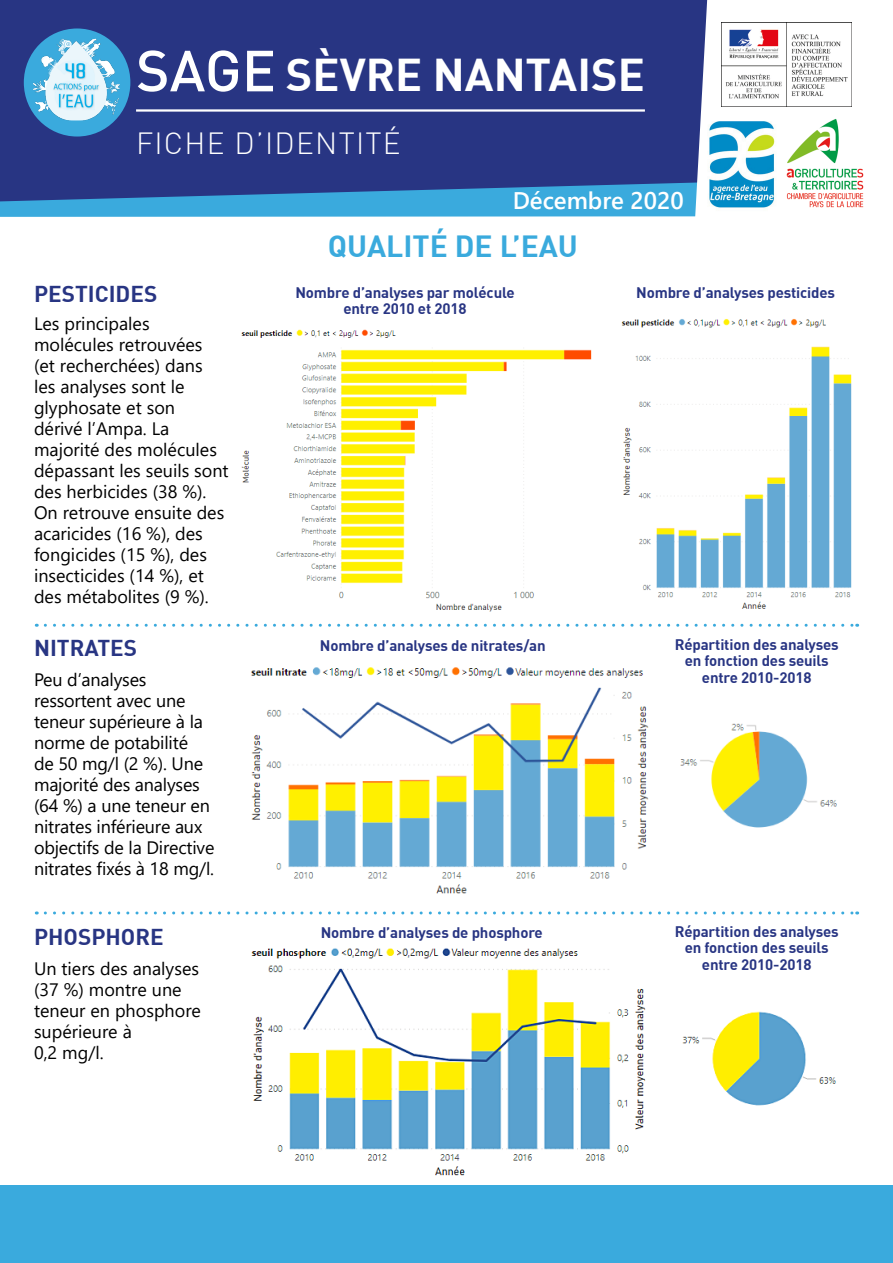
<style>
.page{position:relative;width:893px;height:1263px;background:#fff}
.page>*{position:absolute;margin:0;border:0;box-sizing:border-box;transform-origin:0 0}
.t1{font:700 45px "DIN";color:#fff}
.t2{font:300 30px "DIN";letter-spacing:.04em;color:#fff}
.t3{font:700 30px "DIN";color:#3aaadd}
.t4{font:600 24px "Segoe UI";color:#fff}
.t5{font:700 22.5px "DIN";color:#283583}
.t6{font:18px/21px "Segoe UI";color:#000}
.t7{font:700 15px/16.5px "DIN";letter-spacing:-.01em;color:#283583;text-align:center}
.s1{font-weight:500;font-size:57px}
</style>
<div class="page">
<img style="left:786px;top:119px;width:78px;height:88px">
<img style="left:713px;top:121px;width:62px;height:87px">
<img style="left:722px;top:23px;width:126px;height:83px">
<div style="left:0;top:1185px;width:893px;height:78px;background:#3aaadd"></div>
<svg style="left:0;top:0;width:713px;height:217px;background:#2f4890"></svg>
<img style="left:251px;top:667px;width:586px;height:227px">
<img style="left:251px;top:948px;width:585px;height:228px">
<img style="left:241px;top:329px;width:351px;height:283px">
<img style="left:621px;top:319px;width:231px;height:290px">
<svg style="left:45px;top:624px;width:813px;height:3px"></svg>
<svg style="left:45px;top:911px;width:813px;height:3px"></svg>
<div style="left:24px;top:28px;width:106px;height:109px;background:#3aaadd;border-radius:50%"></div>
<img style="left:33px;top:39px;width:87px;height:81px">
<p class="t1" style="left:136px;top:46px;width:510px"><span class="s1">SAGE</span> SÈVRE NANTAISE</p>
<p class="t2" style="left:136px;top:125px;width:266px">FICHE D’IDENTITÉ</p>
<p class="t4" style="left:513px;top:178px;width:173px">Décembre 2020</p>
<p class="t3" style="left:328px;top:227px;width:252px">QUALITÉ DE L’EAU</p>
<p class="t5" style="left:34px;top:279px;width:125px">PESTICIDES</p>
<p class="t6" style="left:34px;top:311px;width:196px">Les principales molécules retrouvées<br>(et recherchées) dans<br>les analyses sont le glyphosate et son<br>dérivé l’Ampa. La majorité des molécules dépassant les seuils sont des herbicides (38 %).<br>On retrouve ensuite des acaricides (16 %), des fongicides (15 %), des insecticides (14 %), et des métabolites (9 %).</p>
<p class="t5" style="left:34px;top:633px;width:105px">NITRATES</p>
<p class="t6" style="left:34px;top:667px;width:182px">Peu d’analyses ressortent avec une teneur supérieure à la norme de potabilité<br>de 50 mg/l (2 %). Une majorité des analyses (64 %) a une teneur en nitrates inférieure aux objectifs de la Directive nitrates fixés à 18 mg/l.</p>
<p class="t7" style="left:295px;top:283px;width:221px">Nombre d’analyses par molécule</p>
<p class="t7" style="left:343px;top:300px;width:125px">entre 2010 et 2018</p>
<p class="t7" style="left:636px;top:283px;width:200px">Nombre d’analyses pesticides</p>
<p class="t7" style="left:675px;top:635px;width:166px">Répartition des analyses en fonction des seuils entre 2010-2018</p>
<p class="t7" style="left:320px;top:636px;width:227px">Nombre d’analyses de nitrates/an</p>
<p class="t5" style="left:34px;top:922px;width:131px">PHOSPHORE</p>
<p class="t6" style="left:34px;top:956px;width:168px">Un tiers des analyses (37 %) montre une teneur en phosphore supérieure à<br>0,2 mg/l.</p>
<p class="t7" style="left:321px;top:923px;width:224px">Nombre d’analyses de phosphore</p>
<p class="t7" style="left:675px;top:922px;width:166px">Répartition des analyses en fonction des seuils entre 2010-2018</p>
</div>
